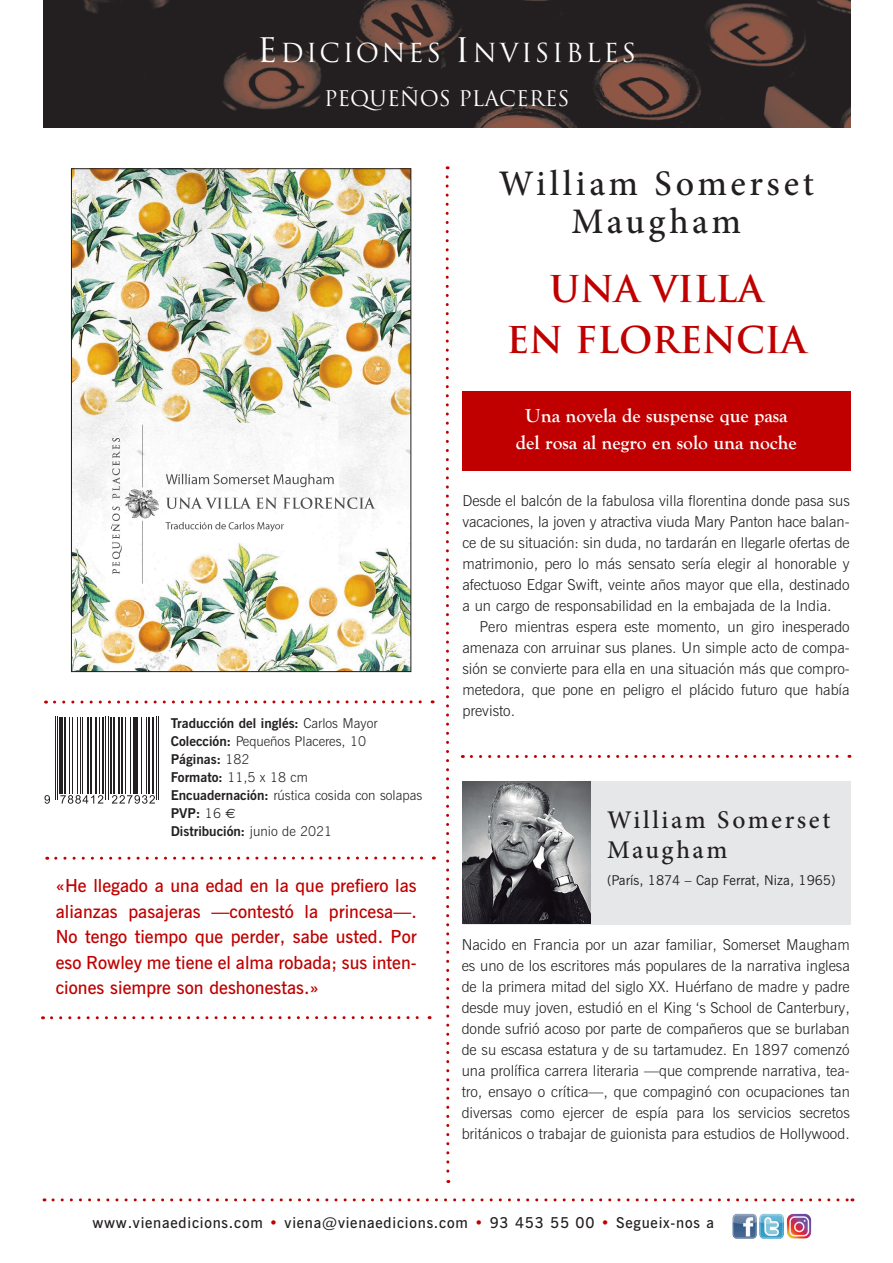
<style>
.page{position:relative;width:893px;height:1263px;background:#fff}
.page>*{position:absolute;margin:0;border:0;box-sizing:border-box;transform-origin:0 0}
.t1{font:500 36px/37.5px "Minion Pro";letter-spacing:.1em;color:#231f20;text-align:center}
.t2{font:700 36px/51px "Trajan";color:#c00000;text-align:center}
.t3{font:500 25.5px/30px "Minion Pro";letter-spacing:.1em;color:#231f20}
.t4{font:25.5px "Trajan";letter-spacing:.1em;color:#fff}
.t5{font:21px "Trajan";color:#fff}
.t6{font:700 19.5px "Goudy Old Style T";color:#fff}
.t7{font:600 18px/25.5px "News Gothic BT";color:#c00000;text-align:justify}
.t8{font:300 15px/21px "News Gothic BT";color:#231f20;text-align:justify}
.t9{font:600 15px "News Gothic BT";letter-spacing:.05em;color:#231f20}
.t10{font:300 13.5px "News Gothic BT";color:#231f20}
.t11{font:700 13.5px "News Gothic BT";color:#231f20}
.t12{font:13.5px "News Gothic BT";color:#231f20}
.s1{font-size:33px}
.s2{font-weight:300}
.s3{font-weight:700}
.s4{font-family:"Euro Sans";font-weight:400}
.s5{color:#c00000}
</style>
<div class="page">
<img style="left:73px;top:170px;width:336px;height:500px">
<svg style="left:445px;top:166px;width:6px;height:1017px"></svg>
<svg style="left:55px;top:700px;width:378px;height:3px"></svg>
<svg style="left:56px;top:856px;width:378px;height:4px"></svg>
<svg style="left:51px;top:1016px;width:379px;height:3px"></svg>
<svg style="left:471px;top:755px;width:379px;height:3px"></svg>
<div style="left:462px;top:391px;width:388px;height:79px;background:#c00000"></div>
<svg style="left:53px;top:1198px;width:800px;height:3px"></svg>
<svg style="left:60px;top:795px;width:43px;height:9px"></svg>
<svg style="left:112px;top:795px;width:43px;height:9px"></svg>
<svg style="left:44px;top:795px;width:6px;height:9px"></svg>
<hr style="left:55px;top:717px;width:1px;height:83px;background:#231f20">
<hr style="left:57px;top:717px;width:1px;height:83px;background:#231f20">
<hr style="left:59px;top:717px;width:3px;height:77px;background:#231f20">
<hr style="left:64px;top:717px;width:2px;height:77px;background:#231f20">
<hr style="left:69px;top:717px;width:1px;height:77px;background:#231f20">
<hr style="left:73px;top:717px;width:1px;height:77px;background:#231f20">
<hr style="left:77px;top:717px;width:1px;height:77px;background:#231f20">
<hr style="left:80px;top:717px;width:1px;height:77px;background:#231f20">
<hr style="left:82px;top:717px;width:1px;height:77px;background:#231f20">
<hr style="left:87px;top:717px;width:2px;height:77px;background:#231f20">
<hr style="left:90px;top:717px;width:2px;height:77px;background:#231f20">
<hr style="left:95px;top:717px;width:2px;height:77px;background:#231f20">
<hr style="left:99px;top:717px;width:1px;height:77px;background:#231f20">
<hr style="left:102px;top:717px;width:2px;height:77px;background:#231f20">
<hr style="left:105px;top:717px;width:1px;height:83px;background:#231f20">
<hr style="left:108px;top:717px;width:1px;height:83px;background:#231f20">
<hr style="left:110px;top:717px;width:2px;height:77px;background:#231f20">
<hr style="left:113px;top:717px;width:2px;height:77px;background:#231f20">
<hr style="left:118px;top:717px;width:2px;height:77px;background:#231f20">
<hr style="left:121px;top:717px;width:2px;height:77px;background:#231f20">
<hr style="left:125px;top:717px;width:1px;height:77px;background:#231f20">
<hr style="left:130px;top:717px;width:1px;height:77px;background:#231f20">
<hr style="left:133px;top:717px;width:3px;height:77px;background:#231f20">
<hr style="left:137px;top:717px;width:1px;height:77px;background:#231f20">
<hr style="left:141px;top:717px;width:1px;height:77px;background:#231f20">
<hr style="left:146px;top:717px;width:1px;height:77px;background:#231f20">
<hr style="left:148px;top:717px;width:2px;height:77px;background:#231f20">
<hr style="left:152px;top:717px;width:2px;height:77px;background:#231f20">
<hr style="left:156px;top:717px;width:1px;height:83px;background:#231f20">
<hr style="left:158px;top:717px;width:1px;height:83px;background:#231f20">
<img style="left:732px;top:1213px;width:80px;height:26px">
<div style="left:463px;top:781px;width:387px;height:143px;background:#e6e7e9"></div>
<img style="left:462px;top:781px;width:129px;height:143px">
<img style="left:44px;top:0;width:806px;height:128px">
<p class="t4" style="left:257px;top:38px;width:380px"><span class="s1">E</span>DICIONES <span class="s1">I</span>NVISIBLES</p>
<p class="t5" style="left:324px;top:86px;width:247px">PEQUEÑOS PLACERES</p>
<p class="t1" style="left:499px;top:165px;width:316px">William Somerset<br>Maugham</p>
<p class="t2" style="left:506px;top:263px;width:301px">UNA VILLA<br>EN FLORENCIA</p>
<p class="t11" style="left:171px;top:715px;width:208px">Traducción del inglés: <span class="s2">Carlos Mayor</span></p>
<p class="t10" style="left:171px;top:733px;width:197px"><span class="s3">Colección:</span> Pequeños Placeres, 10</p>
<p class="t11" style="left:171px;top:751px;width:80px">Páginas: <span class="s2">182</span></p>
<p class="t10" style="left:171px;top:769px;width:139px"><span class="s3">Formato:</span> 11,5 x 18 cm</p>
<p class="t10" style="left:171px;top:787px;width:253px"><span class="s3">Encuadernación:</span> rústica cosida con solapas</p>
<p class="t11" style="left:171px;top:805px;width:66px">PVP: <span class="s2">16</span> <span class="s4">€</span></p>
<p class="t11" style="left:171px;top:823px;width:163px">Distribución: <span class="s2">junio de 2021</span></p>
<p class="t7" style="left:56px;top:873px;width:363px">«He llegado a una edad en la que prefiero las alianzas pasajeras —contestó la princesa—.<br>No tengo tiempo que perder, sabe usted. Por eso Rowley me tiene el alma robada; sus inten&shy;ciones siempre son deshonestas.»</p>
<p class="t6" style="left:525px;top:404px;width:264px">Una novela de suspense que pasa</p>
<p class="t6" style="left:516px;top:431px;width:282px">del rosa al negro en solo una noche</p>
<p class="t8" style="left:462px;top:490px;width:389px">Desde el balcón de la fabulosa villa florentina donde pasa sus vacaciones, la joven y atractiva viuda Mary Panton hace balan&shy;ce de su situación: sin duda, no tardarán en llegarle ofertas de matrimonio, pero lo más sensato sería elegir al honorable y afectuoso Edgar Swift, veinte años mayor que ella, destinado a un cargo de responsabilidad en la embajada de la India.</p>
<p class="t8" style="left:462px;top:616px;width:389px;text-indent:17px">Pero mientras espera este momento, un giro inesperado amenaza con arruinar sus planes. Un simple acto de compa&shy;sión se convierte para ella en una situación más que compro&shy;metedora, que pone en peligro el plácido futuro que había previsto.</p>
<p class="t3" style="left:607px;top:805px;width:225px">William Somerset<br>Maugham</p>
<p class="t12" style="left:607px;top:872px;width:230px">(París, 1874 – Cap Ferrat, Niza, 1965)</p>
<p class="t8" style="left:462px;top:934px;width:390px">Nacido en Francia por un azar familiar, Somerset Maugham es uno de los escritores más populares de la narrativa inglesa de la primera mitad del siglo XX. Huérfano de madre y padre desde muy joven, estudió en el King ‘s School de Canterbury, donde sufrió acoso por parte de compañeros que se burlaban de su escasa estatura y de su tartamudez. En 1897 comenzó una prolífica carrera literaria —que comprende narrativa, tea&shy;tro, ensayo o crítica—, que compaginó con ocupaciones tan diversas como ejercer de espía para los servicios secretos británicos o trabajar de guionista para estudios de Hollywood.</p>
<p class="t9" style="left:92px;top:1213px;width:623px">www.vienaedicions.com <span class="s5">•</span> viena@vienaedicions.com <span class="s5">•</span> 93 453 55 00 <span class="s5">•</span> Segueix-nos a</p>
</div>
